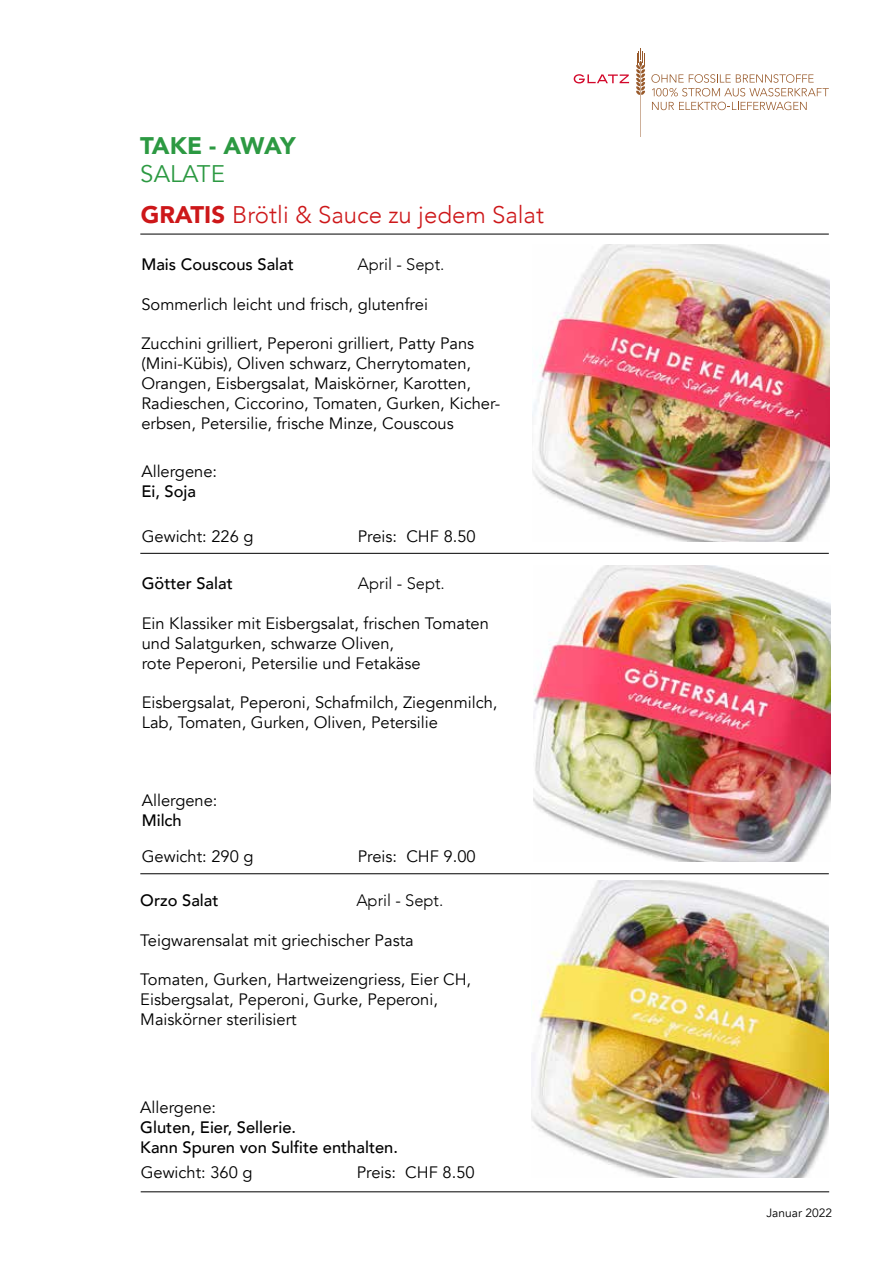
<style>
.page{position:relative;width:893px;height:1263px;background:#fff}
.page>*{position:absolute;margin:0;border:0;box-sizing:border-box;transform-origin:0 0}
.t1{font:300 24px "Avenir";color:#cd1719}
.t2{font:900 24px "Avenir";letter-spacing:-.025em;color:#2c9942}
.t3{font:24px "Avenir";color:#2c9942}
.t4{font:16.5px/19.8px "Avenir";color:#000}
.t5{font:500 16.5px/19.8px "Avenir";color:#000}
.t6{font:300 16.5px "Avenir";color:#000}
.t7{font:12px "Avenir";color:#000}
.s1{font-weight:900}
</style>
<div class="page">
<hr style="left:140px;top:553px;width:689px;height:1px;background:#000">
<hr style="left:140px;top:873px;width:689px;height:1px;background:#000">
<hr style="left:140px;top:234px;width:689px;height:1px;background:#000">
<hr style="left:141px;top:1191px;width:688px;height:1px;background:#000">
<img style="left:533px;top:245px;width:297px;height:297px">
<img style="left:533px;top:565px;width:297px;height:297px">
<img style="left:532px;top:881px;width:297px;height:297px">
<svg style="left:651px;top:74px;width:178px;height:36px"></svg>
<svg style="left:574px;top:74px;width:55px;height:9px"></svg>
<svg style="left:636px;top:49px;width:9px;height:88px"></svg>
<h1 class="t2" style="left:140px;top:125px;width:157px">TAKE - AWAY</h1>
<h1 class="t3" style="left:140px;top:160px;width:86px">SALATE</h1>
<h1 class="t1" style="left:141px;top:201px;width:405px"><span class="s1">GRATIS</span> Brötli &amp; Sauce zu jedem Salat</h1>
<p class="t5" style="left:141px;top:254px;width:154px">Mais Couscous Salat</p>
<p class="t6" style="left:357px;top:255px;width:89px">April - Sept.</p>
<p class="t4" style="left:141px;top:294px;width:288px">Sommerlich leicht und frisch, glutenfrei</p>
<p class="t4" style="left:141px;top:334px;width:360px">Zucchini grilliert, Peperoni grilliert, Patty Pans (Mini-Kübis), Oliven schwarz, Cherrytomaten, Orangen, Eisbergsalat, Maiskörner, Karotten, Radieschen, Ciccorino, Tomaten, Gurken, Kicher&shy;erbsen, Petersilie, frische Minze, Couscous</p>
<p class="t4" style="left:141px;top:462px;width:77px">Allergene:</p>
<p class="t5" style="left:141px;top:480px;width:56px">Ei, Soja</p>
<p class="t4" style="left:142px;top:527px;width:113px">Gewicht: 226 g</p>
<p class="t4" style="left:358px;top:527px;width:119px">Preis: CHF 8.50</p>
<p class="t5" style="left:142px;top:573px;width:93px">Götter Salat</p>
<p class="t6" style="left:358px;top:574px;width:89px">April - Sept.</p>
<p class="t4" style="left:142px;top:614px;width:349px">Ein Klassiker mit Eisbergsalat, frischen Tomaten und Salatgurken, schwarze Oliven,<br>rote Peperoni, Petersilie und Fetakäse</p>
<p class="t4" style="left:142px;top:693px;width:357px">Eisbergsalat, Peperoni, Schafmilch, Ziegenmilch,<br>Lab, Tomaten, Gurken, Oliven, Petersilie</p>
<p class="t4" style="left:142px;top:790px;width:77px">Allergene:</p>
<p class="t5" style="left:142px;top:809px;width:41px">Milch</p>
<p class="t4" style="left:142px;top:847px;width:113px">Gewicht: 290 g</p>
<p class="t4" style="left:358px;top:847px;width:119px">Preis: CHF 9.00</p>
<p class="t5" style="left:140px;top:889px;width:80px">Orzo Salat</p>
<p class="t6" style="left:356px;top:890px;width:89px">April - Sept.</p>
<p class="t4" style="left:140px;top:930px;width:275px">Teigwarensalat mit griechischer Pasta</p>
<p class="t4" style="left:140px;top:970px;width:332px">Tomaten, Gurken, Hartweizengriess, Eier CH,<br>Eisbergsalat, Peperoni, Gurke, Peperoni,<br>Maiskörner sterilisiert</p>
<p class="t4" style="left:140px;top:1098px;width:77px">Allergene:</p>
<p class="t5" style="left:140px;top:1116px;width:259px">Gluten, Eier, Sellerie.<br>Kann Spuren von Sulfite enthalten.</p>
<p class="t4" style="left:141px;top:1162px;width:113px">Gewicht: 360 g</p>
<p class="t4" style="left:357px;top:1162px;width:119px">Preis: CHF 8.50</p>
<p class="t7" style="left:766px;top:1205px;width:67px">Januar 2022</p>
</div>
